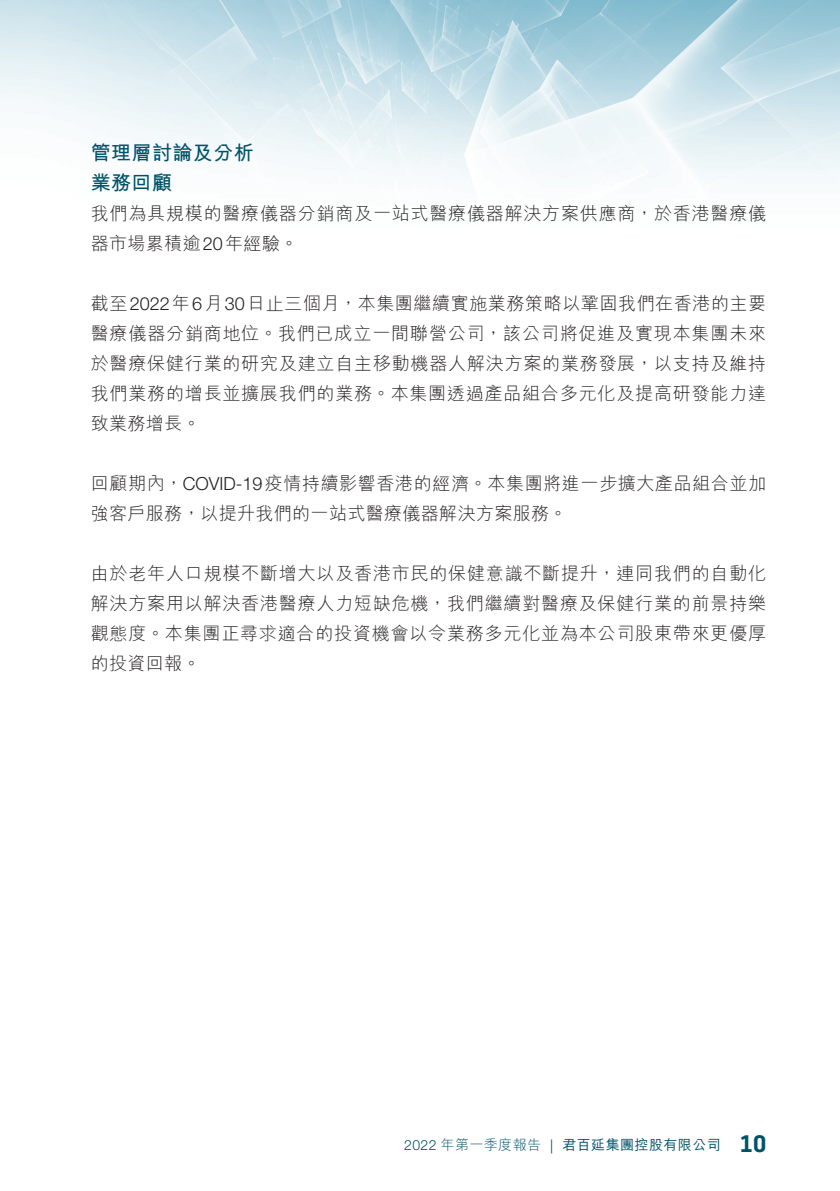
<style>
.page{position:relative;width:840px;height:1191px;background:#fff}
.page>*{position:absolute;margin:0;border:0;box-sizing:border-box;transform-origin:0 0}
._01_H1{font:700 20px "M Hei HK";letter-spacing:.02em;color:#005268}
._00_txt{font:300 18px/30px "M Hei HK";letter-spacing:.045em;color:#231f20}
.t1{font:500 14px "M Hei HK";letter-spacing:.03em;color:#005268}
.s1{font-family:"Helvetica Neue LT Std"}
.s2{font-family:"Helvetica Neue LT Std";font-weight:300}
.s3{font-weight:300}
.s4{font-family:"Helvetica LT Std";font-weight:300}
.s5{font-family:"Battersea";font-weight:700;font-size:24px}
</style>
<div class="page">
<img style="left:0;top:0;width:839px;height:182px">
<p class="_01_H1" style="left:91px;top:138px;width:164px">管理層討論及分析</p>
<p class="_01_H1" style="left:91px;top:168px;width:83px">業務回顧</p>
<p class="_00_txt" style="left:91px;top:198px;width:676px">我們為具規模的醫療儀器分銷商及一站式醫療儀器解決方案供應商，於香港醫療儀器市場累積逾<span class="s1">20</span>年經驗。</p>
<p class="_00_txt" style="left:91px;top:288px;width:676px;text-align:justify">截至<span class="s1">2022</span>年<span class="s1">6</span>月<span class="s1">30</span>日止三個月，本集團繼續實施業務策略以鞏固我們在香港的主要醫療儀器分銷商地位。我們已成立一間聯營公司，該公司將促進及實現本集團未來於醫療保健行業的研究及建立自主移動機器人解決方案的業務發展，以支持及維持我們業務的增長並擴展我們的業務。本集團透過產品組合多元化及提高研發能力達致業務增長。</p>
<p class="_00_txt" style="left:91px;top:468px;width:676px">回顧期內，<span class="s1">COVID-19</span>疫情持續影響香港的經濟。本集團將進一步擴大產品組合並加強客戶服務，以提升我們的一站式醫療儀器解決方案服務。</p>
<p class="_00_txt" style="left:91px;top:558px;width:676px;text-align:justify">由於老年人口規模不斷增大以及香港市民的保健意識不斷提升，連同我們的自動化解決方案用以解決香港醫療人力短缺危機，我們繼續對醫療及保健行業的前景持樂觀態度。本集團正尋求適合的投資機會以令業務多元化並為本公司股東帶來更優厚的投資回報。</p>
<p class="t1" style="left:404px;top:1134px;width:363px"><span class="s2">2022</span> <span class="s3">年第一季度報告</span> <span class="s4">|</span> 君百延集團控股有限公司 <span class="s5">10</span></p>
</div>
